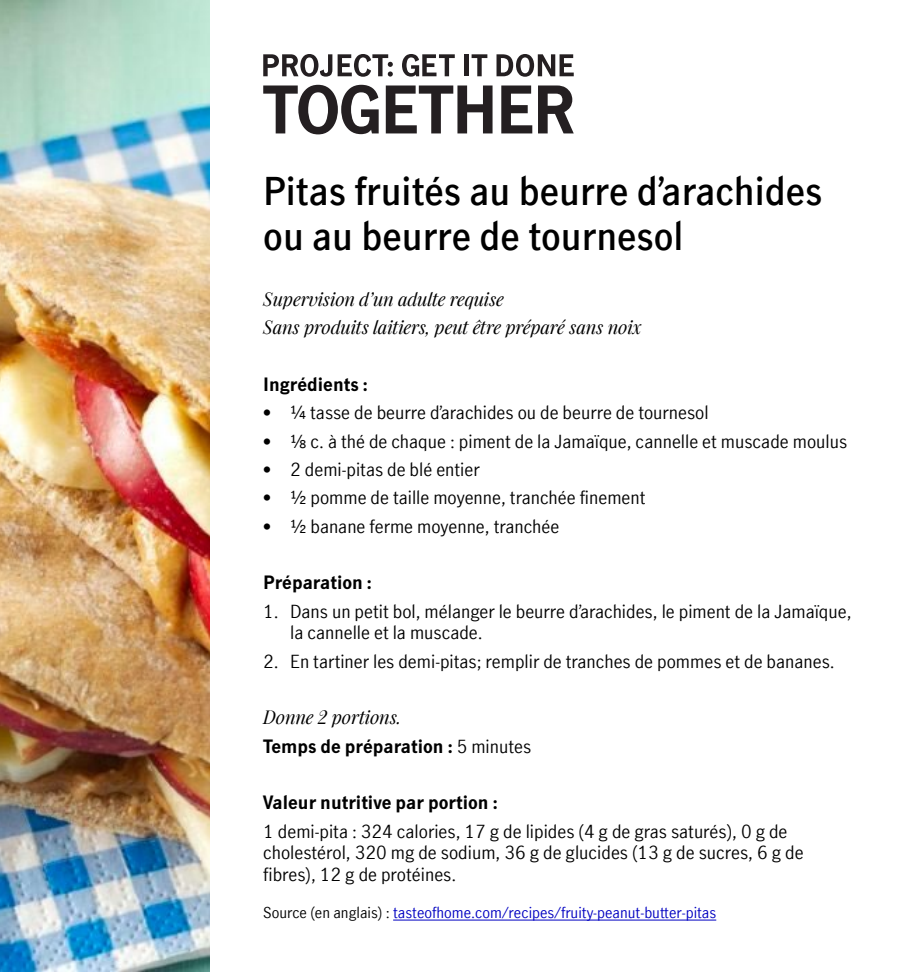
<style>
.page{position:relative;width:918px;height:972px;background:#fff}
.page>*{position:absolute;margin:0;border:0;box-sizing:border-box;transform-origin:0 0}
.t1{font:600 37.5px/45px "Manulife JH Sans Optimized";color:#000}
.t2{font:18px/21.6px "Manulife JH Sans Optimized";color:#000}
.t3{font:italic 18px/28.3px "Manulife JH Serif Optimized";color:#000}
.t4{font:700 18px "Manulife JH Sans Optimized";color:#000}
.t5{font:15px "Manulife JH Sans Optimized";color:#0000c1}
.s1{font-weight:400}
.s2{color:#000}
</style>
<div class="page">
<hr style="left:393px;top:920px;width:323px;height:1px;background:#0000c1">
<img style="left:0;top:0;width:209px;height:972px">
<svg style="left:263px;top:85px;width:116px;height:49px"></svg>
<svg style="left:386px;top:86px;width:107px;height:47px"></svg>
<svg style="left:501px;top:86px;width:31px;height:47px"></svg>
<svg style="left:538px;top:85px;width:36px;height:48px"></svg>
<svg style="left:263px;top:54px;width:69px;height:23px"></svg>
<svg style="left:402px;top:54px;width:53px;height:23px"></svg>
<div style="left:464px;top:54px;width:5px;height:22px;background:#241f21"></div>
<svg style="left:472px;top:54px;width:15px;height:22px"></svg>
<svg style="left:497px;top:54px;width:77px;height:23px"></svg>
<svg style="left:338px;top:54px;width:55px;height:23px"></svg>
<h1 class="t1" style="left:263px;top:167px;width:561px">Pitas fruités au beurre d’arachides ou au beurre de tournesol</h1>
<p class="t3" style="left:263px;top:284px;width:380px">Supervision d’un adulte requise<br>Sans produits laitiers, peut être préparé sans noix</p>
<p class="t4" style="left:263px;top:372px;width:106px">Ingrédients :</p>
<p class="t2" style="left:263px;top:401px;width:447px">• ¼ tasse de beurre d’arachides ou de beurre de tournesol</p>
<p class="t2" style="left:263px;top:430px;width:585px">• ⅛ c. à thé de chaque : piment de la Jamaïque, cannelle et muscade moulus</p>
<p class="t2" style="left:263px;top:458px;width:218px">• 2 demi-pitas de blé entier</p>
<p class="t2" style="left:263px;top:486px;width:384px">• ½ pomme de taille moyenne, tranchée finement</p>
<p class="t2" style="left:263px;top:515px;width:298px">• ½ banane ferme moyenne, tranchée</p>
<p class="t4" style="left:263px;top:570px;width:110px">Préparation :</p>
<p class="t2" style="left:290px;top:600px;width:563px;text-indent:-27px">1. Dans un petit bol, mélanger le beurre d’arachides, le piment de la Jamaïque, la cannelle et la muscade.</p>
<p class="t2" style="left:263px;top:650px;width:573px">2. En tartiner les demi-pitas; remplir de tranches de pommes et de bananes.</p>
<p class="t3" style="left:263px;top:703px;width:139px">Donne 2 portions.</p>
<p class="t4" style="left:263px;top:734px;width:269px">Temps de préparation : <span class="s1">5 minutes</span></p>
<p class="t4" style="left:263px;top:790px;width:236px">Valeur nutritive par portion :</p>
<p class="t2" style="left:263px;top:820px;width:542px">1 demi-pita : 324 calories, 17 g de lipides (4 g de gras saturés), 0 g de cholestérol, 320 mg de sodium, 36 g de glucides (13 g de sucres, 6 g de fibres), 12 g de protéines.</p>
<p class="t5" style="left:263px;top:902px;width:455px"><span class="s2">Source (en anglais) :</span> tasteofhome.com/recipes/fruity-peanut-butter-pitas</p>
</div>
